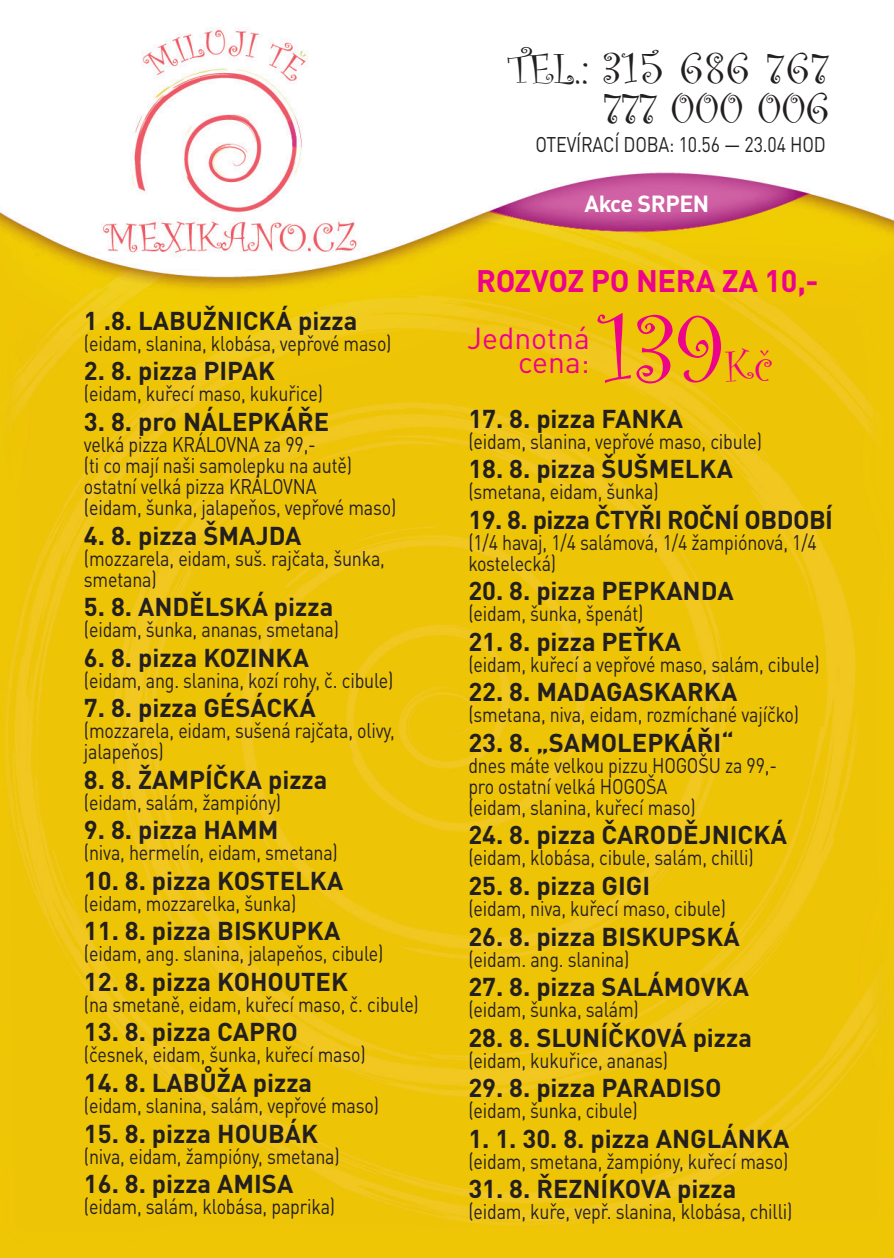
<style>
.page{position:relative;width:894px;height:1258px;background:#fff}
.page>*{position:absolute;margin:0;border:0;box-sizing:border-box;transform-origin:0 0}
.t1{font:100.2px "Curlz";color:#ed028c}
.t2{font:45.3px/40.2px "Curlz";color:#231f20;text-align:right}
.t3{font:700 30.6px "DIN Pro";letter-spacing:-.01em;color:#ed028c}
.t4{font:30px/24px "DIN Pro";color:#ed028c;text-align:right}
.t5{font:700 25.5px "DIN Pro";color:#231f20}
.t6{font:700 25.5px "DIN Pro";letter-spacing:-.02em;color:#231f20}
.t7{font:700 23.1px "DIN Pro";letter-spacing:-.02em;color:#fff}
.t8{font:21px/21px "DIN Pro";letter-spacing:-.01em;color:#231f20;scale:.85 1}
.s1{font-size:46.8px}
</style>
<div class="page">
<img style="left:0;top:27px;width:893px;height:1230px">
<div style="left:366px;top:11px;width:527px;height:151px;background:#fff"></div>
<p class="t5" style="left:84px;top:311px;width:275px">1 .8. LABUŽNICKÁ pizza</p>
<p class="t8" style="left:84px;top:335px;width:363px">(eidam, slanina, klobása, vepřové maso)</p>
<p class="t5" style="left:84px;top:362px;width:193px">2. 8. pizza PIPAK</p>
<p class="t8" style="left:84px;top:385px;width:282px">(eidam, kuřecí maso, kukuřice)</p>
<p class="t5" style="left:84px;top:412px;width:247px">3. 8. pro NÁLEPKÁŘE</p>
<p class="t8" style="left:84px;top:436px;width:369px">velká pizza KRÁLOVNA za 99,-<br>(ti co mají naši samolepku na autě) ostatní velká pizza KRÁLOVNA<br>(eidam, šunka, jalapeňos, vepřové maso)</p>
<p class="t5" style="left:84px;top:526px;width:219px">4. 8. pizza ŠMAJDA</p>
<p class="t8" style="left:84px;top:549px;width:355px">(mozzarela, eidam, suš. rajčata, šunka, smetana)</p>
<p class="t5" style="left:84px;top:597px;width:251px">5. 8. ANDĚLSKÁ pizza</p>
<p class="t8" style="left:84px;top:621px;width:301px">(eidam, šunka, ananas, smetana)</p>
<p class="t5" style="left:84px;top:648px;width:226px">6. 8. pizza KOZINKA</p>
<p class="t8" style="left:84px;top:671px;width:365px">(eidam, ang. slanina, kozí rohy, č. cibule)</p>
<p class="t5" style="left:84px;top:699px;width:233px">7. 8. pizza GÉSÁCKÁ</p>
<p class="t8" style="left:84px;top:722px;width:367px">(mozzarela, eidam, sušená rajčata, olivy, jalapeňos)</p>
<p class="t5" style="left:84px;top:770px;width:245px">8. 8. ŽAMPÍČKA pizza</p>
<p class="t8" style="left:84px;top:793px;width:233px">(eidam, salám, žampióny)</p>
<p class="t5" style="left:84px;top:821px;width:196px">9. 8. pizza HAMM</p>
<p class="t8" style="left:84px;top:844px;width:300px">(niva, hermelín, eidam, smetana)</p>
<p class="t5" style="left:84px;top:871px;width:261px">10. 8. pizza KOSTELKA</p>
<p class="t8" style="left:84px;top:894px;width:251px">(eidam, mozzarelka, šunka)</p>
<p class="t5" style="left:84px;top:922px;width:258px">11. 8. pizza BISKUPKA</p>
<p class="t8" style="left:84px;top:945px;width:354px">(eidam, ang. slanina, jalapeňos, cibule)</p>
<p class="t5" style="left:84px;top:972px;width:265px">12. 8. pizza KOHOUTEK</p>
<p class="t8" style="left:84px;top:995px;width:395px">(na smetaně, eidam, kuřecí maso, č. cibule)</p>
<p class="t5" style="left:84px;top:1023px;width:215px">13. 8. pizza CAPRO</p>
<p class="t8" style="left:84px;top:1046px;width:333px">(česnek, eidam, šunka, kuřecí maso)</p>
<p class="t5" style="left:84px;top:1073px;width:230px">14. 8. LABŮŽA pizza</p>
<p class="t8" style="left:84px;top:1096px;width:348px">(eidam, slanina, salám, vepřové maso)</p>
<p class="t5" style="left:84px;top:1124px;width:235px">15. 8. pizza HOUBÁK</p>
<p class="t8" style="left:84px;top:1147px;width:302px">(niva, eidam, žampióny, smetana)</p>
<p class="t5" style="left:84px;top:1174px;width:211px">16. 8. pizza AMISA</p>
<p class="t8" style="left:84px;top:1197px;width:297px">(eidam, salám, klobása, paprika)</p>
<h2 class="t2" style="left:509px;top:46px;width:321px">TEL.: 315 686 767<br>777 000 006</h2>
<p class="t8" style="left:535px;top:136px;width:343px">OTEVÍRACÍ DOBA: 10.56 — 23.04 HOD</p>
<p class="t7" style="left:584px;top:195px;width:126px">Akce SRPEN</p>
<h3 class="t3" style="left:476px;top:270px;width:344px">ROZVOZ PO NERA ZA 10,-</h3>
<h3 class="t4" style="left:467px;top:330px;width:124px">Jednotná cena:</h3>
<h1 class="t1" style="left:600px;top:277px;width:174px">139<span class="s1">Kcˇ</span></h1>
<p class="t5" style="left:468px;top:409px;width:216px">17. 8. pizza FANKA</p>
<p class="t8" style="left:468px;top:432px;width:347px">(eidam, slanina, vepřové maso, cibule)</p>
<p class="t5" style="left:468px;top:460px;width:266px">18. 8. pizza ŠUŠMELKA</p>
<p class="t8" style="left:468px;top:483px;width:225px">(smetana, eidam, šunka)</p>
<p class="t6" style="left:468px;top:510px;width:366px">19. 8. pizza ČTYŘI ROČNÍ OBDOBÍ</p>
<p class="t8" style="left:468px;top:533px;width:411px">(1/4 havaj, 1/4 salámová, 1/4 žampiónová, 1/4 kostelecká)</p>
<p class="t5" style="left:468px;top:582px;width:266px">20. 8. pizza PEPKANDA</p>
<p class="t8" style="left:468px;top:605px;width:207px">(eidam, šunka, špenát)</p>
<p class="t5" style="left:468px;top:632px;width:214px">21. 8. pizza PEŤKA</p>
<p class="t8" style="left:468px;top:655px;width:414px">(eidam, kuřecí a vepřové maso, salám, cibule)</p>
<p class="t5" style="left:468px;top:683px;width:270px">22. 8. MADAGASKARKA</p>
<p class="t8" style="left:468px;top:706px;width:390px">(smetana, niva, eidam, rozmíchané vajíčko)</p>
<p class="t5" style="left:468px;top:733px;width:267px">23. 8. „SAMOLEPKÁŘI“</p>
<p class="t8" style="left:468px;top:756px;width:364px">dnes máte velkou pizzu HOGOŠU za 99,- pro ostatní velká HOGOŠA<br>(eidam, slanina, kuřecí maso)</p>
<p class="t5" style="left:468px;top:826px;width:320px">24. 8. pizza ČARODĚJNICKÁ</p>
<p class="t8" style="left:468px;top:849px;width:337px">(eidam, klobása, cibule, salám, chilli)</p>
<p class="t5" style="left:468px;top:876px;width:183px">25. 8. pizza GIGI</p>
<p class="t8" style="left:468px;top:899px;width:304px">(eidam, niva, kuřecí maso, cibule)</p>
<p class="t5" style="left:468px;top:927px;width:273px">26. 8. pizza BISKUPSKÁ</p>
<p class="t8" style="left:468px;top:950px;width:191px">(eidam. ang. slanina)</p>
<p class="t5" style="left:468px;top:977px;width:282px">27. 8. pizza SALÁMOVKA</p>
<p class="t8" style="left:468px;top:1000px;width:202px">(eidam, šunka, salám)</p>
<p class="t5" style="left:468px;top:1028px;width:285px">28. 8. SLUNÍČKOVÁ pizza</p>
<p class="t8" style="left:468px;top:1051px;width:236px">(eidam, kukuřice, ananas)</p>
<p class="t5" style="left:468px;top:1078px;width:255px">29. 8. pizza PARADISO</p>
<p class="t8" style="left:468px;top:1101px;width:201px">(eidam, šunka, cibule)</p>
<p class="t5" style="left:468px;top:1129px;width:322px">1. 1. 30. 8. pizza ANGLÁNKA</p>
<p class="t8" style="left:468px;top:1152px;width:378px">(eidam, smetana, žampióny, kuřecí maso)</p>
<p class="t5" style="left:468px;top:1179px;width:269px">31. 8. ŘEZNÍKOVA pizza</p>
<p class="t8" style="left:468px;top:1202px;width:382px">(eidam, kuře, vepř. slanina, klobása, chilli)</p>
</div>
